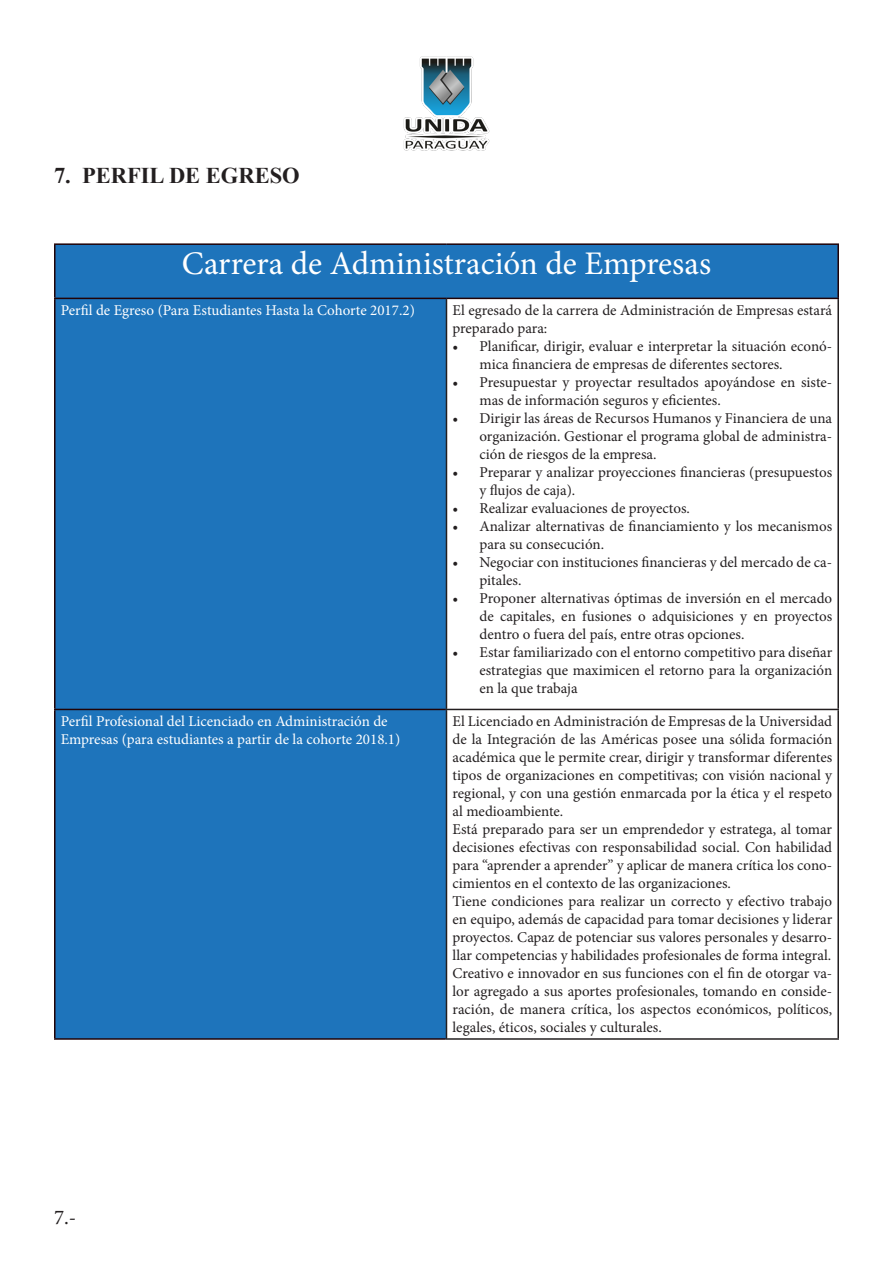
<style>
.page{position:relative;width:893px;height:1263px;background:#fff}
.page>*{position:absolute;margin:0;border:0;box-sizing:border-box;transform-origin:0 0}
.t1{font:33px "Minion Pro";color:#fff}
.t2{font:700 22.5px "Times New Roman";color:#231f20}
.t3{font:21px "Minion Pro";color:#231f20}
.t4{font:15px/18px "Minion Pro";color:#231f20;text-align:justify}
.t5{font:15px/18px "Minion Pro";color:#fff}
</style>
<div class="page">
<img style="left:403px;top:56px;width:87px;height:95px">
<div style="left:55px;top:244px;width:783px;height:54px;background:#1e74bb"></div>
<div style="left:55px;top:298px;width:391px;height:411px;background:#1e74bb"></div>
<div style="left:55px;top:709px;width:391px;height:330px;background:#1e74bb"></div>
<hr style="left:837px;top:299px;width:2px;height:410px;background:#231f20">
<hr style="left:446px;top:709px;width:393px;height:1px;background:#231f20">
<hr style="left:837px;top:710px;width:2px;height:328px;background:#231f20">
<hr style="left:446px;top:1038px;width:393px;height:2px;background:#231f20">
<hr style="left:54px;top:243px;width:392px;height:2px;background:#210307">
<hr style="left:54px;top:245px;width:2px;height:53px;background:#210307">
<hr style="left:446px;top:243px;width:393px;height:2px;background:#210307">
<hr style="left:837px;top:245px;width:2px;height:53px;background:#210307">
<hr style="left:446px;top:298px;width:393px;height:1px;background:#210307">
<hr style="left:54px;top:299px;width:2px;height:410px;background:#210307">
<hr style="left:54px;top:298px;width:392px;height:1px;background:#210307">
<hr style="left:446px;top:299px;width:1px;height:410px;background:#231f20">
<hr style="left:54px;top:709px;width:392px;height:1px;background:#210307">
<hr style="left:54px;top:710px;width:2px;height:328px;background:#210307">
<hr style="left:446px;top:710px;width:1px;height:328px;background:#231f20">
<hr style="left:54px;top:1038px;width:392px;height:2px;background:#210307">
<p class="t2" style="left:54px;top:159px;width:247px">7. PERFIL DE EGRESO</p>
<p class="t1" style="left:182px;top:242px;width:531px">Carrera de Administración de Empresas</p>
<p class="t5" style="left:61px;top:302px;width:356px">Perfil de Egreso (Para Estudiantes Hasta la Cohorte 2017.2)</p>
<p class="t4" style="left:452px;top:302px;width:381px">El egresado de la carrera de Administración de Empresas estará preparado para:</p>
<p class="t4" style="left:479px;top:338px;width:354px;text-indent:-27px">• Planificar, dirigir, evaluar e interpretar la situación econó&shy;mica financiera de empresas de diferentes sectores.</p>
<p class="t4" style="left:479px;top:374px;width:354px;text-indent:-27px">• Presupuestar y proyectar resultados apoyándose en siste&shy;mas de información seguros y eficientes.</p>
<p class="t4" style="left:479px;top:410px;width:354px;text-indent:-27px">• Dirigir las áreas de Recursos Humanos y Financiera de una organización. Gestionar el programa global de administra&shy;ción de riesgos de la empresa.</p>
<p class="t4" style="left:479px;top:464px;width:354px;text-indent:-27px">• Preparar y analizar proyecciones financieras (presupuestos y flujos de caja).</p>
<p class="t4" style="left:452px;top:500px;width:239px">• Realizar evaluaciones de proyectos.</p>
<p class="t4" style="left:479px;top:518px;width:354px;text-indent:-27px">• Analizar alternativas de financiamiento y los mecanismos para su consecución.</p>
<p class="t4" style="left:479px;top:554px;width:354px;text-indent:-27px">• Negociar con instituciones financieras y del mercado de ca&shy;pitales.</p>
<p class="t4" style="left:479px;top:590px;width:354px;text-indent:-27px">• Proponer alternativas óptimas de inversión en el mercado de capitales, en fusiones o adquisiciones y en proyectos dentro o fuera del país, entre otras opciones.</p>
<p class="t4" style="left:479px;top:644px;width:354px;text-indent:-27px">• Estar familiarizado con el entorno competitivo para diseñar estrategias que maximicen el retorno para la organización en la que trabaja</p>
<p class="t5" style="left:61px;top:713px;width:341px">Perfil Profesional del Licenciado en Administración de<br>Empresas (para estudiantes a partir de la cohorte 2018.1)</p>
<p class="t4" style="left:452px;top:713px;width:381px">El Licenciado en Administración de Empresas de la Universidad de la Integración de las Américas posee una sólida formación académica que le permite crear, dirigir y transformar diferentes tipos de organizaciones en competitivas; con visión nacional y regional, y con una gestión enmarcada por la ética y el respeto al medioambiente.</p>
<p class="t4" style="left:452px;top:821px;width:381px">Está preparado para ser un emprendedor y estratega, al tomar decisiones efectivas con responsabilidad social. Con habilidad para “aprender a aprender” y aplicar de manera crítica los cono&shy;cimientos en el contexto de las organizaciones.</p>
<p class="t4" style="left:452px;top:893px;width:381px">Tiene condiciones para realizar un correcto y efectivo trabajo en equipo, además de capacidad para tomar decisiones y liderar proyectos. Capaz de potenciar sus valores personales y desarro&shy;llar competencias y habilidades profesionales de forma integral.</p>
<p class="t4" style="left:452px;top:965px;width:381px">Creativo e innovador en sus funciones con el fin de otorgar va&shy;lor agregado a sus aportes profesionales, tomando en conside&shy;ración, de manera crítica, los aspectos económicos, políticos, legales, éticos, sociales y culturales.</p>
<p class="t3" style="left:54px;top:1203px;width:24px">7.-</p>
</div>
